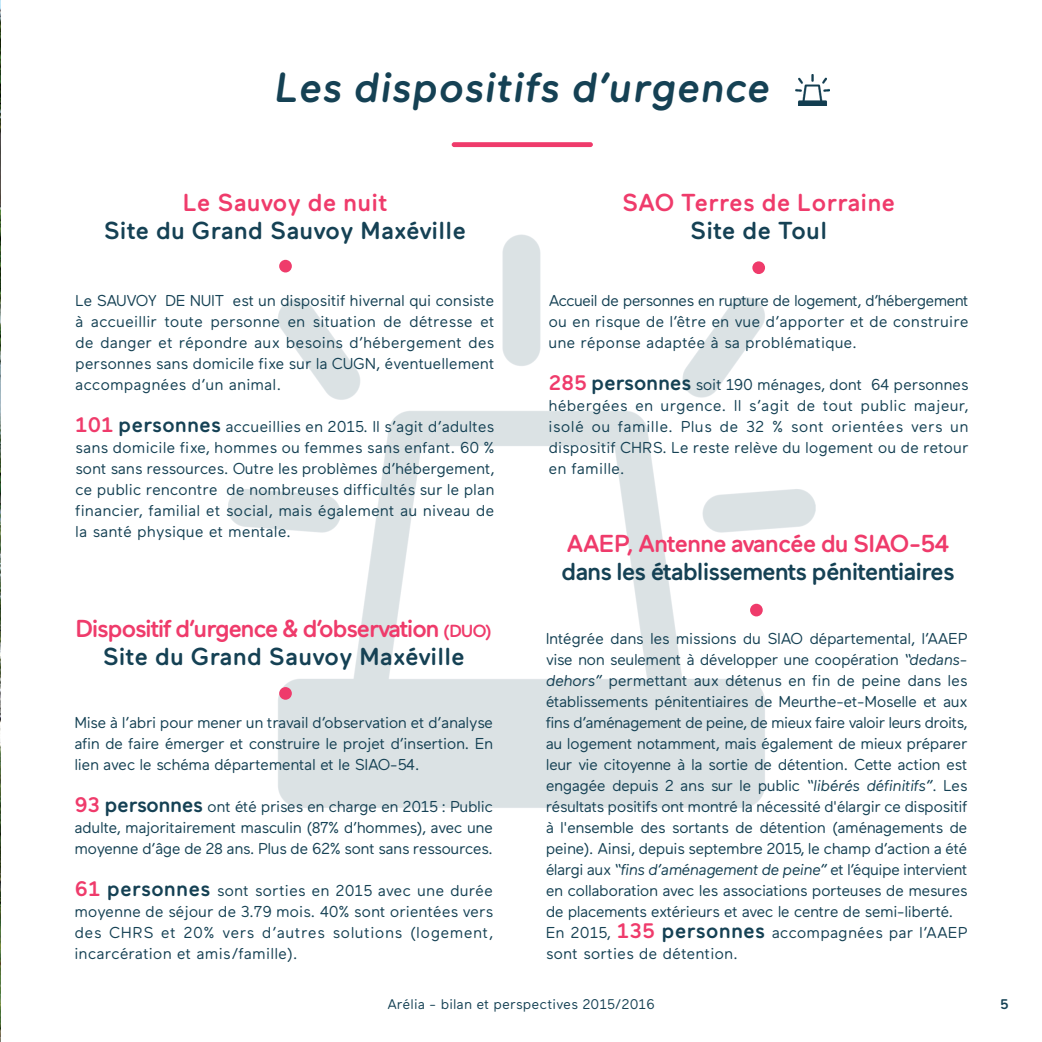
<style>
.page{position:relative;width:1042px;height:1042px;background:#fff}
.page>*{position:absolute;margin:0;border:0;box-sizing:border-box;transform-origin:0 0}
.t1{font:italic 500 42px "Maax Rounded";color:#154154}
.t2{font:500 24.5px/28px "Maax Rounded";letter-spacing:-.04em;color:#ef3b6b;text-align:center}
.t3{font:500 24.5px "Maax Rounded";color:#154154}
.t4{font:500 24.5px "Maax Rounded";letter-spacing:-.04em;color:#154154}
.t5{font:500 24.5px "Maax Rounded";color:#ef3b6b}
.t6{font:15.75px/21px "Maax Rounded";letter-spacing:-.03em;color:#154154;text-align:justify}
.t7{font:14px "Maax Rounded";color:#154154}
.t8{font:500 14px "Maax Rounded";color:#154154}
.s1{font-weight:500;font-size:21px;color:#ef3b6b}
.s2{font-weight:500;font-size:21px}
.s3{font-size:17.5px}
.s4{color:#154154}
.s5{font-style:italic}
</style>
<div class="page">
<img style="left:229px;top:234px;width:586px;height:574px">
<img style="left:0;top:1px;width:1px;height:520px">
<hr style="left:0;top:521px;width:1px;height:521px;background:#ef3b6b">
<div style="left:452px;top:142px;width:141px;height:5px;background:#ef3b6b;border-radius:2px"></div>
<img style="left:795px;top:75px;width:34px;height:30px">
<div style="left:752px;top:261px;width:13px;height:13px;background:#ef3b6b;border-radius:50%"></div>
<div style="left:279px;top:260px;width:13px;height:12px;background:#ef3b6b;border-radius:50%"></div>
<div style="left:279px;top:687px;width:13px;height:13px;background:#ef3b6b;border-radius:50%"></div>
<div style="left:750px;top:604px;width:13px;height:12px;background:#ef3b6b;border-radius:50%"></div>
<h1 class="t1" style="left:274px;top:73px;width:498px">Les dispositifs d’urgence</h1>
<h2 class="t5" style="left:182px;top:194px;width:206px">Le Sauvoy de nuit</h2>
<h2 class="t3" style="left:104px;top:222px;width:364px">Site du Grand Sauvoy Maxéville</h2>
<p class="t6" style="left:75px;top:291px;width:421px">Le SAUVOY DE NUIT est un dispositif hivernal qui consiste à accueillir toute personne en situation de détresse et de danger et répondre aux besoins d’hébergement des personnes sans domicile fixe sur la CUGN, éventuellement accompagnées d’un animal.</p>
<p class="t6" style="left:75px;top:417px;width:421px"><span class="s1">101</span> <span class="s2">personnes</span> accueillies en 2015. Il s’agit d’adultes sans domicile fixe, hommes ou femmes sans enfant. 60 % sont sans ressources. Outre les problèmes d’hébergement, ce public rencontre de nombreuses difficultés sur le plan financier, familial et social, mais également au niveau de la santé physique et mentale.</p>
<h2 class="t2" style="left:75px;top:616px;width:419px">Dispositif d’urgence &amp; d’observation <span class="s3">(DUO)<br></span><span class="s4">Site du Grand Sauvoy Maxéville</span></h2>
<p class="t6" style="left:74px;top:713px;width:420px">Mise à l’abri pour mener un travail d’observation et d’analyse afin de faire émerger et construire le projet d’insertion. En lien avec le schéma départemental et le SIAO-54.</p>
<p class="t6" style="left:74px;top:797px;width:420px"><span class="s1">93</span> <span class="s2">personnes</span> ont été prises en charge en 2015 : Public adulte, majoritairement masculin (87% d’hommes), avec une moyenne d’âge de 28 ans. Plus de 62% sont sans ressources.</p>
<p class="t6" style="left:74px;top:881px;width:420px"><span class="s1">61</span> <span class="s2">personnes</span> sont sorties en 2015 avec une durée moyenne de séjour de 3.79 mois. 40% sont orientées vers des CHRS et 20% vers d’autres solutions (logement, incarcération et amis/famille).</p>
<h2 class="t5" style="left:622px;top:194px;width:275px">SAO Terres de Lorraine</h2>
<h2 class="t3" style="left:690px;top:222px;width:139px">Site de Toul</h2>
<p class="t6" style="left:548px;top:291px;width:422px">Accueil de personnes en rupture de logement, d’hébergement ou en risque de l’être en vue d’apporter et de construire une réponse adaptée à sa problématique.</p>
<p class="t6" style="left:548px;top:375px;width:422px"><span class="s1">285</span> <span class="s2">personnes</span> soit 190 ménages, dont 64 personnes hébergées en urgence. Il s’agit de tout public majeur, isolé ou famille. Plus de 32 % sont orientées vers un dispositif CHRS. Le reste relève du logement ou de retour en famille.</p>
<h2 class="t2" style="left:566px;top:532px;width:385px">AAEP, Antenne avancée du SIAO-54</h2>
<h2 class="t4" style="left:561px;top:563px;width:395px">dans les établissements pénitentiaires</h2>
<p class="t6" style="left:546px;top:629px;width:423px;text-align:left">Intégrée dans les missions du SIAO départemental, l’AAEP vise non seulement à développer une coopération <span class="s5">“dedans&shy;dehors”</span> permettant aux détenus en fin de peine dans les établissements pénitentiaires de Meurthe-et-Moselle et aux fins d’aménagement de peine, de mieux faire valoir leurs droits, au logement notamment, mais également de mieux préparer leur vie citoyenne à la sortie de détention. Cette action est engagée depuis 2 ans sur le public <span class="s5">“libérés définitifs”</span>. Les résultats positifs ont montré la nécessité d'élargir ce dispositif à l'ensemble des sortants de détention (aménagements de peine). Ainsi, depuis septembre 2015, le champ d’action a été élargi aux <span class="s5">“fins d’aménagement de peine”</span> et l’équipe intervient en collaboration avec les associations porteuses de mesures de placements extérieurs et avec le centre de semi-liberté.<br>En 2015, <span class="s1">135</span> <span class="s2">personnes</span> accompagnées par l’AAEP sont sorties de détention.</p>
<p class="t7" style="left:387px;top:998px;width:269px">Arélia - bilan et perspectives 2015/2016</p>
<p class="t8" style="left:1000px;top:998px;width:10px">5</p>
</div>
